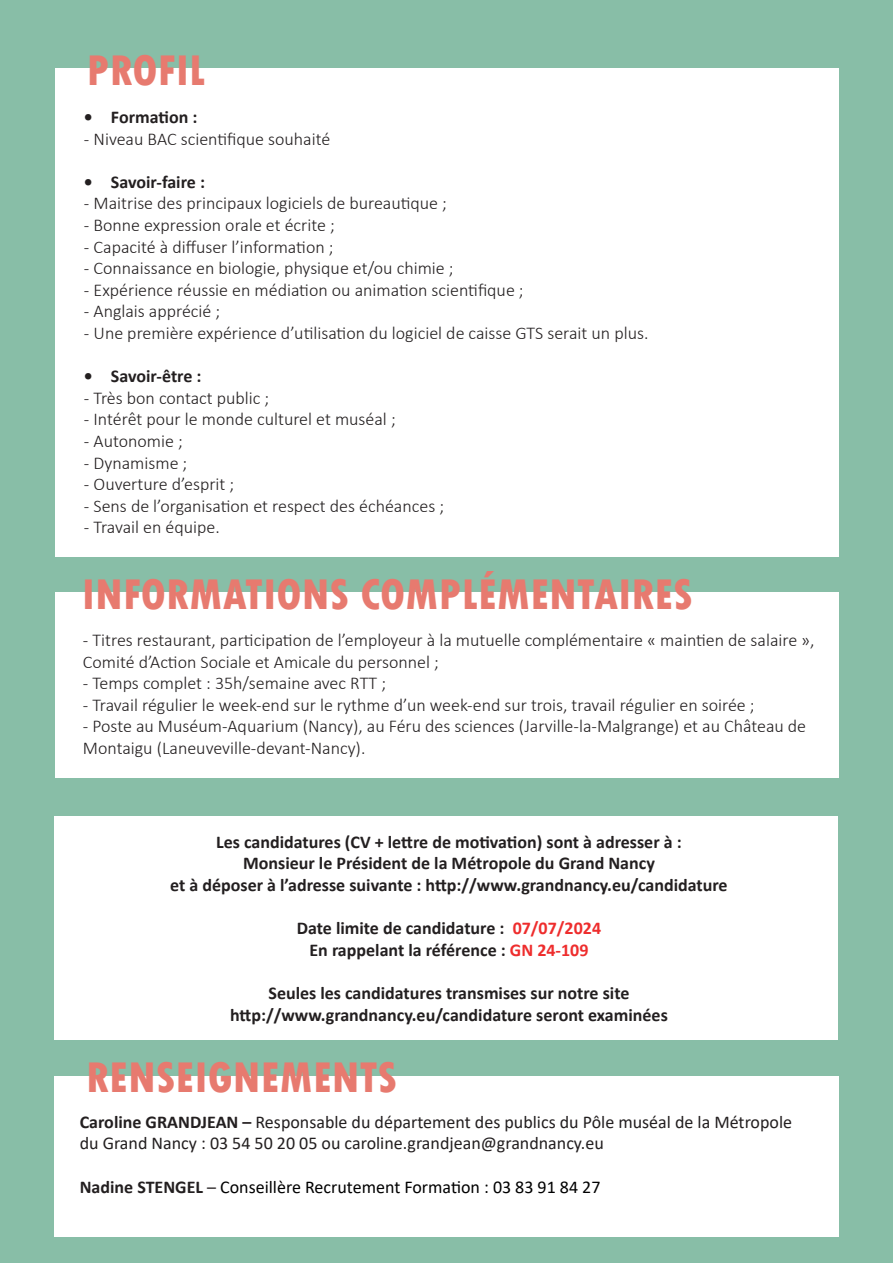
<style>
.page{position:relative;width:893px;height:1263px;background:#88bea7}
.page>*{position:absolute;margin:0;border:0;box-sizing:border-box;transform-origin:0 0}
.t1{font:800 condensed 45px "Tw Cen";color:#e77a6f}
.t2{font:300 18px/21.6px "Calibri";color:#231f20}
.t3{font:700 18px "Calibri";color:#231f20}
.t4{font:18px/21.6px "Calibri";color:#231f20}
.t5{font:18px "Calibri";color:#000001}
.s1{color:#ee2d2d}
.s2{font-weight:700}
.s3{font-weight:700;color:#231f20}
.s4{color:#231f20}
</style>
<div class="page">
<div style="left:54px;top:1076px;width:785px;height:160px;background:#fff"></div>
<div style="left:56px;top:68px;width:783px;height:489px;background:#fff"></div>
<div style="left:55px;top:592px;width:783px;height:186px;background:#fff"></div>
<div style="left:54px;top:816px;width:783px;height:224px;background:#fff"></div>
<p class="t1" style="left:87px;top:44px;width:120px">PROFIL</p>
<p class="t3" style="left:84px;top:104px;width:115px">• Formation :</p>
<p class="t2" style="left:84px;top:128px;width:248px">- Niveau BAC scientifique souhaité</p>
<p class="t3" style="left:84px;top:169px;width:123px">• Savoir-faire :</p>
<p class="t2" style="left:84px;top:192px;width:364px">- Maitrise des principaux logiciels de bureautique ;</p>
<p class="t2" style="left:84px;top:214px;width:252px">- Bonne expression orale et écrite ;</p>
<p class="t2" style="left:84px;top:236px;width:251px">- Capacité à diffuser l’information ;</p>
<p class="t2" style="left:84px;top:257px;width:371px">- Connaissance en biologie, physique et/ou chimie ;</p>
<p class="t2" style="left:84px;top:279px;width:441px">- Expérience réussie en médiation ou animation scientifique ;</p>
<p class="t2" style="left:84px;top:300px;width:138px">- Anglais apprécié ;</p>
<p class="t2" style="left:84px;top:322px;width:566px">- Une première expérience d’utilisation du logiciel de caisse GTS serait un plus.</p>
<p class="t3" style="left:84px;top:363px;width:119px">• Savoir-être :</p>
<p class="t2" style="left:84px;top:387px;width:187px">- Très bon contact public ;</p>
<p class="t2" style="left:84px;top:408px;width:313px">- Intérêt pour le monde culturel et muséal ;</p>
<p class="t2" style="left:84px;top:430px;width:100px">- Autonomie ;</p>
<p class="t2" style="left:84px;top:452px;width:105px">- Dynamisme ;</p>
<p class="t2" style="left:84px;top:473px;width:152px">- Ouverture d’esprit ;</p>
<p class="t2" style="left:84px;top:495px;width:362px">- Sens de l’organisation et respect des échéances ;</p>
<p class="t2" style="left:84px;top:516px;width:137px">- Travail en équipe.</p>
<p class="t1" style="left:82px;top:568px;width:612px">INFORMATIONS COMPLÉMENTAIRES</p>
<p class="t2" style="left:83px;top:629px;width:733px">- Titres restaurant, participation de l’employeur à la mutuelle complémentaire « maintien de salaire »,<br>Comité d’Action Sociale et Amicale du personnel ;</p>
<p class="t2" style="left:83px;top:672px;width:305px">- Temps complet : 35h/semaine avec RTT ;</p>
<p class="t2" style="left:83px;top:694px;width:673px">- Travail régulier le week-end sur le rythme d’un week-end sur trois, travail régulier en soirée ;</p>
<p class="t2" style="left:83px;top:715px;width:725px">- Poste au Muséum-Aquarium (Nancy), au Féru des sciences (Jarville-la-Malgrange) et au Château de<br>Montaigu (Laneuveville-devant-Nancy).</p>
<p class="t3" style="left:216px;top:829px;width:467px">Les candidatures (CV + lettre de motivation) sont à adresser à :</p>
<p class="t3" style="left:243px;top:850px;width:413px">Monsieur le Président de la Métropole du Grand Nancy</p>
<p class="t3" style="left:170px;top:872px;width:559px">et à déposer à l’adresse suivante : http://www.grandnancy.eu/candidature</p>
<p class="t3" style="left:297px;top:915px;width:306px">Date limite de candidature : <span class="s1">07/07/2024</span></p>
<p class="t3" style="left:309px;top:937px;width:280px">En rappelant la référence : <span class="s1">GN 24-109</span></p>
<p class="t3" style="left:268px;top:980px;width:362px">Seules les candidatures transmises sur notre site</p>
<p class="t3" style="left:230px;top:1002px;width:439px">http://www.grandnancy.eu/candidature seront examinées</p>
<p class="t1" style="left:86px;top:1051px;width:312px">RENSEIGNEMENTS</p>
<p class="t4" style="left:80px;top:1110px;width:714px"><span class="s2">Caroline GRANDJEAN –</span> Responsable du département des publics du Pôle muséal de la Métropole du Grand Nancy : 03 54 50 20 05 ou caroline.grandjean@grandnancy.eu</p>
<p class="t5" style="left:80px;top:1174px;width:522px"><span class="s3">Nadine STENGEL</span> <span class="s4">–</span> Conseillère Recrutement Formation : 03 83 91 84 27</p>
</div>
